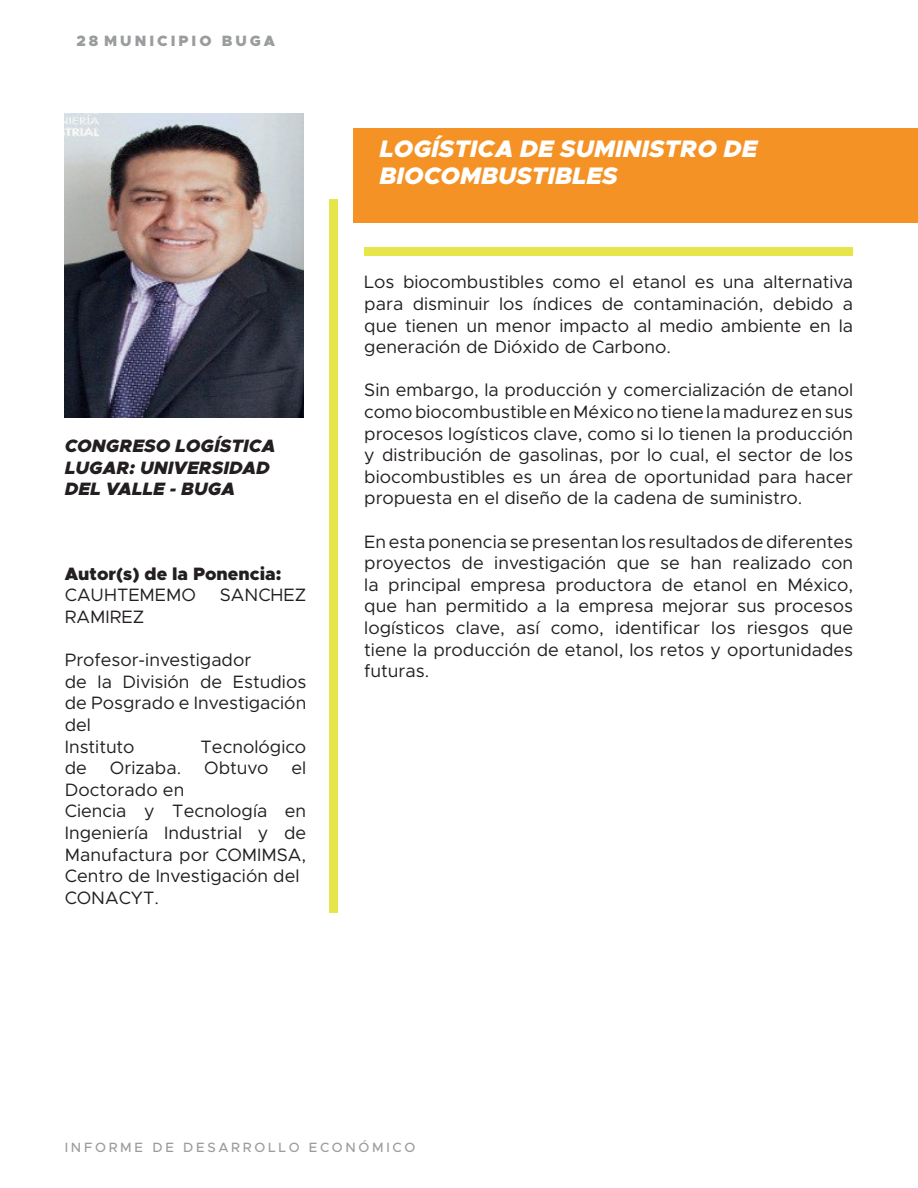
<style>
.page{position:relative;width:918px;height:1188px;background:#fff}
.page>*{position:absolute;margin:0;border:0;box-sizing:border-box;transform-origin:0 0}
.t1{font:italic 900 24px/27px "Metropolis";color:#fff}
.t2{font:18px/21.6px "Metropolis";color:#231f20;text-align:justify}
.t3{font:italic 900 18px/21.6px "Metropolis";color:#231f20}
.t4{font:900 18px "Metropolis";color:#231f20}
.t5{font:900 15px "Metropolis";letter-spacing:.2em;color:#9a9c9e}
.t6{font:500 13.5px "Metropolis";letter-spacing:.2em;color:#9a9c9e}
</style>
<div class="page">
<div style="left:364px;top:247px;width:488px;height:9px;background:#e6e64b"></div>
<div style="left:329px;top:199px;width:9px;height:714px;background:#e6e64b"></div>
<div style="left:353px;top:128px;width:565px;height:95px;background:#f59225"></div>
<img style="left:66px;top:114px;width:238px;height:303px">
<p class="t5" style="left:77px;top:32px;width:200px">28 MUNICIPIO BUGA</p>
<p class="t3" style="left:65px;top:435px;width:212px">CONGRESO LOGÍSTICA<br>LUGAR: UNIVERSIDAD<br>DEL VALLE - BUGA</p>
<p class="t4" style="left:65px;top:562px;width:218px">Autor(s) de la Ponencia:</p>
<p class="t2" style="left:65px;top:584px;width:133px">CAUHTEMEMO</p>
<p class="t2" style="left:220px;top:584px;width:88px">SANCHEZ</p>
<p class="t2" style="left:65px;top:606px;width:81px">RAMIREZ</p>
<p class="t2" style="left:65px;top:649px;width:243px;text-align:left">Profesor-investigador<br>de la División de Estudios de Posgrado e Investigación del<br>Instituto</p>
<p class="t2" style="left:201px;top:736px;width:107px">Tecnológico</p>
<p class="t2" style="left:65px;top:757px;width:24px">de</p>
<p class="t2" style="left:110px;top:757px;width:73px">Orizaba.</p>
<p class="t2" style="left:204px;top:757px;width:66px">Obtuvo</p>
<p class="t2" style="left:292px;top:757px;width:16px">el</p>
<p class="t2" style="left:65px;top:779px;width:243px;text-align:left">Doctorado en<br>Ciencia y Tecnología en<br>Ingeniería Industrial y de<br>Manufactura por COMIMSA,<br>Centro de Investigación del<br>CONACYT.</p>
<h1 class="t1" style="left:379px;top:135px;width:379px">LOGÍSTICA DE SUMINISTRO DE<br>BIOCOMBUSTIBLES</h1>
<p class="t2" style="left:364px;top:271px;width:490px">Los biocombustibles como el etanol es una alternativa para disminuir los índices de contaminación, debido a que tienen un menor impacto al medio ambiente en la generación de Dióxido de Carbono.</p>
<p class="t2" style="left:364px;top:379px;width:490px">Sin embargo, la producción y comercialización de etanol como biocombustible en México no tiene la madurez en sus procesos logísticos clave, como si lo tienen la producción y distribución de gasolinas, por lo cual, el sector de los biocombustibles es un área de oportunidad para hacer propuesta en el diseño de la cadena de suministro.</p>
<p class="t2" style="left:364px;top:531px;width:490px">En esta ponencia se presentan los resultados de diferentes proyectos de investigación que se han realizado con la principal empresa productora de etanol en México, que han permitido a la empresa mejorar sus procesos logísticos clave, así como, identificar los riesgos que tiene la producción de etanol, los retos y oportunidades futuras.</p>
<p class="t6" style="left:65px;top:1139px;width:352px">INFORME DE DESARROLLO ECONÓMICO</p>
</div>
